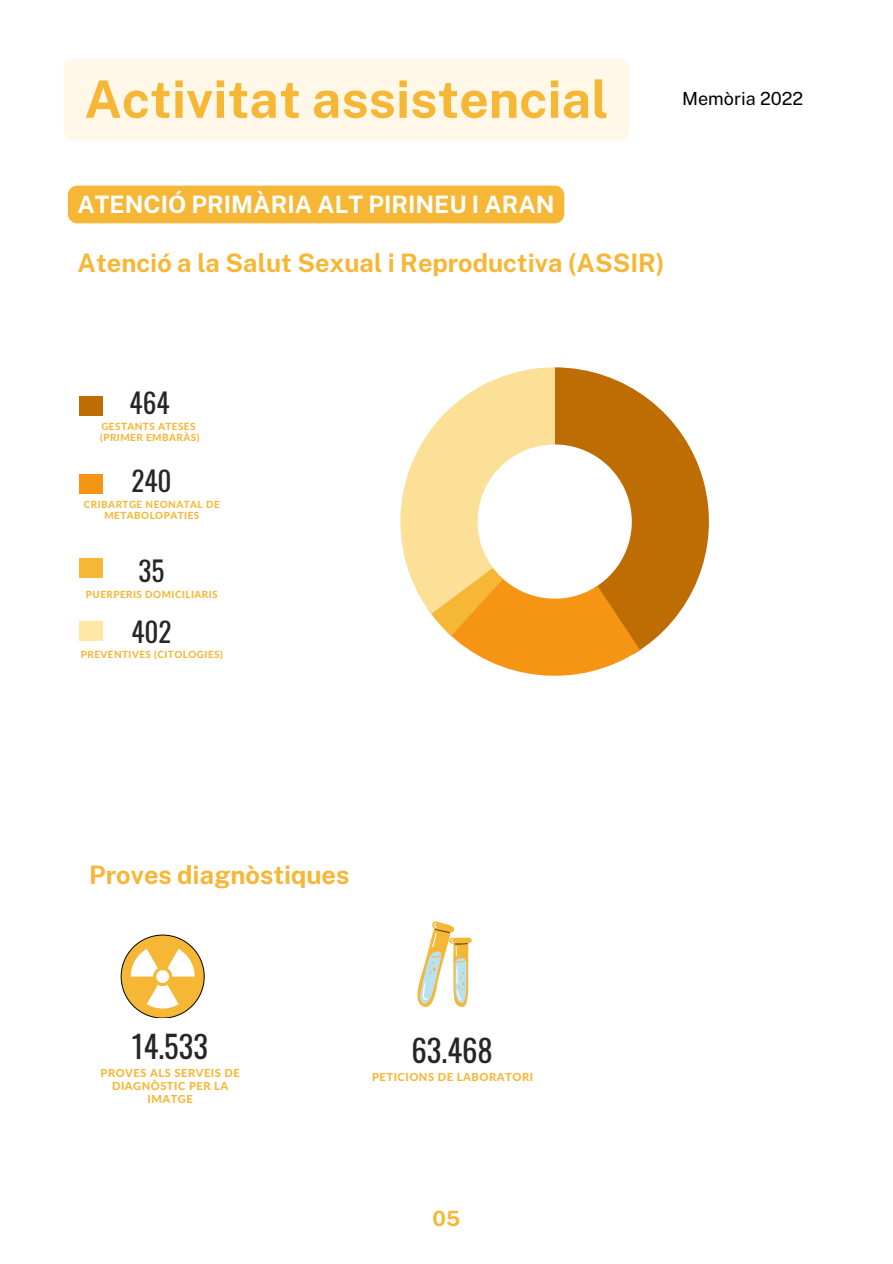
<style>
.page{position:relative;width:893px;height:1264px;background:#fff}
.page>*{position:absolute;margin:0;border:0;box-sizing:border-box;transform-origin:0 0}
.t1{font:700 51.75px "Public Sans";color:#f6b737}
.t2{font:30.75px "Oswald";color:#262626}
.t3{font:30.45px "Oswald";color:#262626}
.t4{font:27.15px "Oswald";color:#262626}
.t5{font:700 25.5px "Public Sans";color:#f6b737}
.t6{font:700 24px "Public Sans";color:#fff}
.t7{font:700 21px "Public Sans";color:#f6b737}
.t8{font:18px "Public Sans";color:#000}
.t9{font:800 11.1px/12.9px "Lato Latin";letter-spacing:.045em;color:#f6b737;text-align:center}
.t10{font:800 9.9px/11.6px "Lato Latin";letter-spacing:.045em;color:#f6b737;text-align:center}
</style>
<div class="page">
<svg style="left:400px;top:367px;width:308px;height:308px"></svg>
<div style="left:80px;top:621px;width:23px;height:20px;background:#ffe8a5"></div>
<div style="left:64px;top:59px;width:565px;height:81px;background:#fff8e9;border-radius:9px"></div>
<div style="left:68px;top:186px;width:496px;height:37px;background:#f6b737"></div>
<div style="left:80px;top:395px;width:23px;height:20px;background:#bd6d03"></div>
<div style="left:80px;top:473px;width:23px;height:20px;background:#f69514"></div>
<div style="left:80px;top:558px;width:23px;height:19px;background:#f6b737"></div>
<svg style="left:417px;top:921px;width:54px;height:86px"></svg>
<div style="left:121px;top:935px;width:83px;height:82px;background:#f6b737;border-radius:50%"></div>
<svg style="left:131px;top:948px;width:64px;height:69px"></svg>
<svg style="left:153px;top:967px;width:19px;height:19px"></svg>
<div style="left:156px;top:970px;width:13px;height:12px;background:#fff;border-radius:50%"></div>
<p class="t1" style="left:84px;top:69px;width:525px">Activitat assistencial</p>
<p class="t8" style="left:682px;top:88px;width:123px">Memòria 2022</p>
<p class="t6" style="left:77px;top:190px;width:479px">ATENCIÓ PRIMÀRIA ALT PIRINEU I ARAN</p>
<p class="t5" style="left:78px;top:247px;width:588px">Atenció a la Salut Sexual i Reproductiva (ASSIR)</p>
<p class="t4" style="left:129px;top:381px;width:41px">464</p>
<p class="t10" style="left:101px;top:421px;width:96px">GESTANTS ATESES</p>
<p class="t10" style="left:100px;top:432px;width:101px">(PRIMER EMBARÀS)</p>
<p class="t4" style="left:131px;top:459px;width:42px">240</p>
<p class="t10" style="left:84px;top:499px;width:137px">CRIBARTGE NEONATAL DE<br>METABOLOPATIES</p>
<p class="t4" style="left:138px;top:549px;width:27px">35</p>
<p class="t10" style="left:86px;top:589px;width:133px">PUERPERIS DOMICILIARIS</p>
<p class="t4" style="left:131px;top:610px;width:42px">402</p>
<p class="t10" style="left:81px;top:649px;width:143px">PREVENTIVES (CITOLOGIES)</p>
<p class="t5" style="left:89px;top:860px;width:262px">Proves diagnòstiques</p>
<p class="t3" style="left:132px;top:1022px;width:78px">14.533</p>
<p class="t9" style="left:100px;top:1066px;width:141px">PROVES ALS SERVEIS DE<br>DIAGNÒSTIC PER LA<br>IMATGE</p>
<p class="t2" style="left:411px;top:1026px;width:83px">63.468</p>
<p class="t9" style="left:372px;top:1071px;width:163px">PETICIONS DE LABORATORI</p>
<p class="t7" style="left:432px;top:1205px;width:29px">05</p>
</div>
